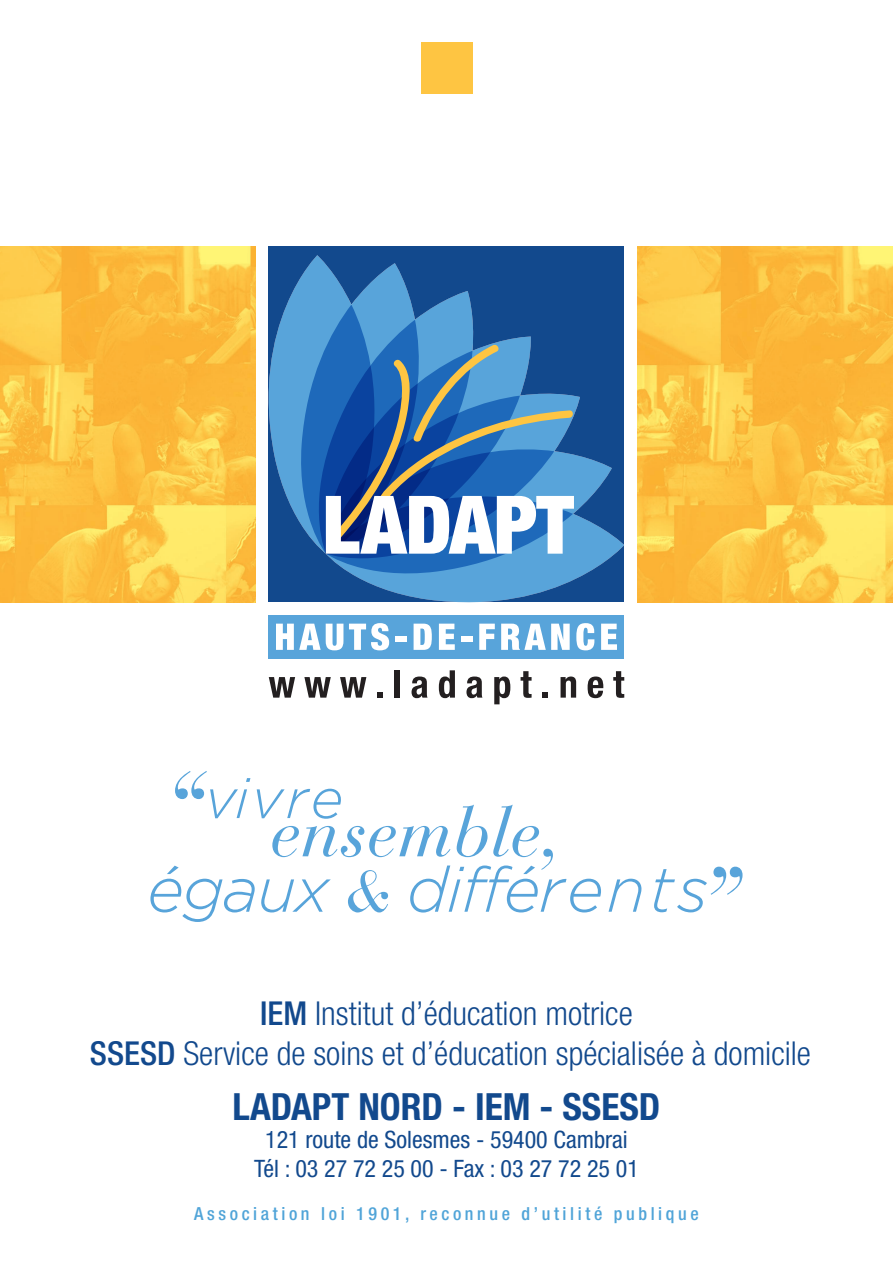
<style>
.page{position:relative;width:893px;height:1263px;background:#fff}
.page>*{position:absolute;margin:0;border:0;box-sizing:border-box;transform-origin:0 0}
.t1{font:700 condensed 37.5px "Helvetica Neue LT Std";color:#12498d}
.t2{font:300 condensed 33px/39.6px "Helvetica Neue LT Std";color:#12498d;text-align:center}
.t3{font:condensed 24px/28.8px "Helvetica Neue LT Std";color:#12498d;text-align:center}
.t4{font:500 condensed 18px "Helvetica Neue LT Std";letter-spacing:.2em;color:#50a4d8}
.s1{font-weight:500}
</style>
<div class="page">
<img style="left:0;top:247px;width:255px;height:355px">
<img style="left:638px;top:247px;width:255px;height:355px">
<div style="left:421px;top:43px;width:51px;height:51px;background:#fec542"></div>
<div style="left:269px;top:247px;width:355px;height:355px;background:#12498d"></div>
<svg style="left:269px;top:255px;width:355px;height:347px"></svg>
<svg style="left:269px;top:677px;width:26px;height:21px"></svg>
<svg style="left:304px;top:677px;width:27px;height:21px"></svg>
<svg style="left:340px;top:677px;width:26px;height:21px"></svg>
<svg style="left:377px;top:692px;width:5px;height:6px"></svg>
<div style="left:395px;top:670px;width:5px;height:28px;background:#231f20"></div>
<svg style="left:412px;top:676px;width:15px;height:22px"></svg>
<svg style="left:439px;top:670px;width:16px;height:28px"></svg>
<svg style="left:466px;top:676px;width:16px;height:22px"></svg>
<svg style="left:494px;top:676px;width:16px;height:28px"></svg>
<svg style="left:521px;top:671px;width:11px;height:27px"></svg>
<svg style="left:543px;top:692px;width:5px;height:6px"></svg>
<svg style="left:561px;top:676px;width:15px;height:22px"></svg>
<svg style="left:588px;top:676px;width:15px;height:22px"></svg>
<svg style="left:613px;top:671px;width:11px;height:27px"></svg>
<div style="left:269px;top:615px;width:355px;height:43px;background:#58a4da"></div>
<svg style="left:276px;top:624px;width:67px;height:26px"></svg>
<svg style="left:349px;top:623px;width:40px;height:27px"></svg>
<div style="left:395px;top:636px;width:12px;height:6px;background:#fff"></div>
<svg style="left:414px;top:624px;width:18px;height:26px"></svg>
<svg style="left:439px;top:624px;width:16px;height:26px"></svg>
<div style="left:461px;top:636px;width:11px;height:6px;background:#fff"></div>
<svg style="left:479px;top:624px;width:16px;height:26px"></svg>
<svg style="left:501px;top:624px;width:69px;height:26px"></svg>
<svg style="left:576px;top:623px;width:18px;height:27px"></svg>
<svg style="left:601px;top:624px;width:16px;height:26px"></svg>
<svg style="left:150px;top:771px;width:451px;height:151px"></svg>
<svg style="left:609px;top:879px;width:32px;height:33px"></svg>
<svg style="left:654px;top:867px;width:88px;height:45px"></svg>
<p class="t2" style="left:90px;top:993px;width:723px"><span class="s1">IEM</span> Institut d’éducation motrice<br><span class="s1">SSESD</span> Service de soins et d’éducation spécialisée à domicile</p>
<p class="t1" style="left:233px;top:1083px;width:429px">LADAPT NORD - IEM - SSESD</p>
<p class="t3" style="left:254px;top:1125px;width:386px">121 route de Solesmes - 59400 Cambrai<br>Tél : 03 27 72 25 00 - Fax : 03 27 72 25 01</p>
<p class="t4" style="left:194px;top:1203px;width:506px">Association loi 1901, reconnue d’utilité publique</p>
</div>
